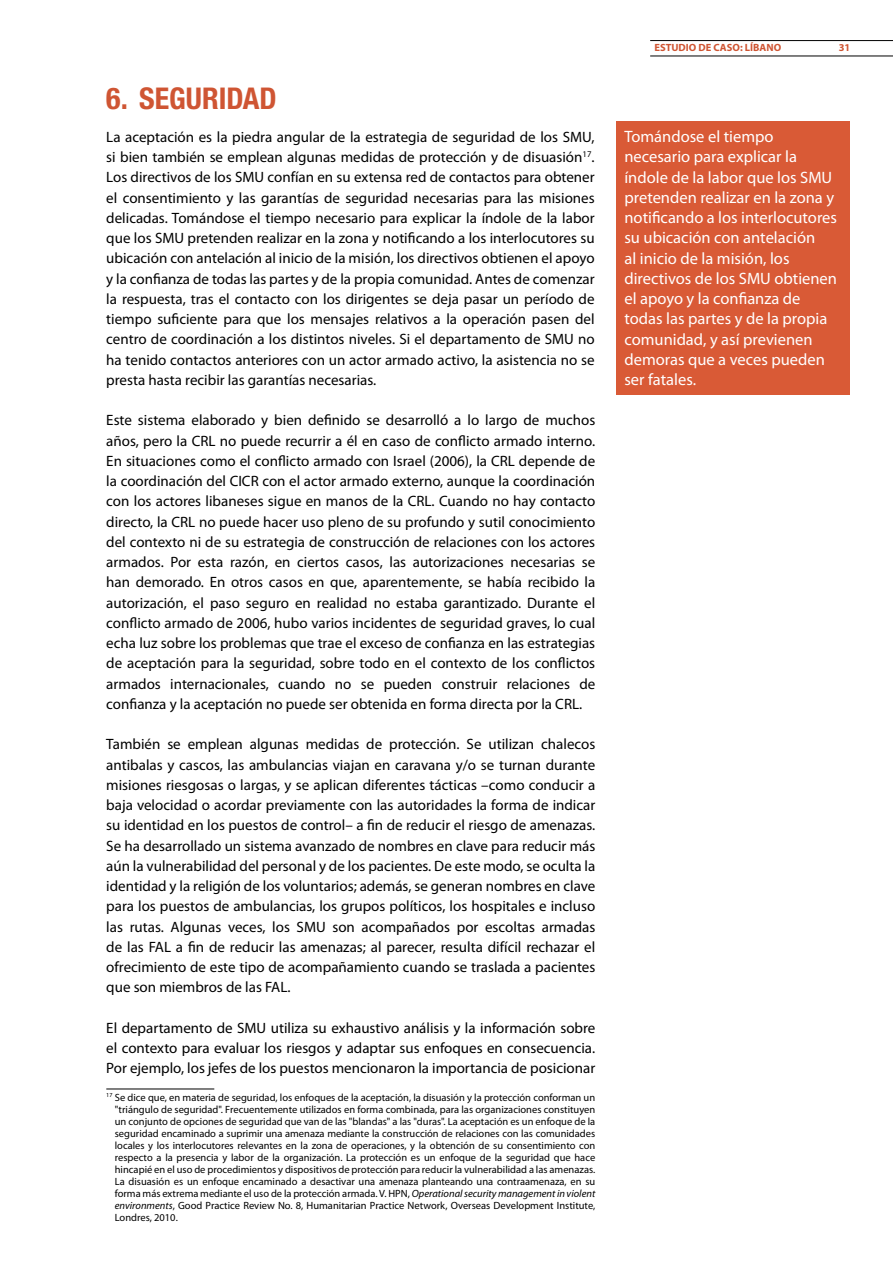
<style>
.page{position:relative;width:893px;height:1263px;background:#fff}
.page>*{position:absolute;margin:0;border:0;box-sizing:border-box;transform-origin:0 0}
.t1{font:700 condensed 30px "Helvetica Neue";color:#cf5533}
.t2{font:16.5px/20.2px "Myriad Pro";color:#fff}
.t3{font:15px/20.2px "Myriad Pro";color:#000;text-align:justify}
.t4{font:10.5px/12px "Myriad Pro";color:#000;text-align:justify}
.t5{font:700 10.5px "Myriad Pro";color:#cf5533}
.s1{font-style:italic}
</style>
<div class="page">
<hr style="left:650px;top:40px;width:243px;height:1px;background:#000">
<hr style="left:650px;top:56px;width:243px;height:1px;background:#000">
<div style="left:616px;top:121px;width:234px;height:274px;background:#d95a36"></div>
<hr style="left:106px;top:1089px;width:108px;height:1px;background:#000">
<h1 class="t1" style="left:106px;top:80px;width:172px">6. SEGURIDAD</h1>
<p class="t3" style="left:106px;top:126px;width:490px">La aceptación es la piedra angular de la estrategia de seguridad de los SMU, si bien también se emplean algunas medidas de protección y de disuasión<sup>17</sup>.<br>Los directivos de los SMU confían en su extensa red de contactos para obtener el consentimiento y las garantías de seguridad necesarias para las misiones delicadas. Tomándose el tiempo necesario para explicar la índole de la labor que los SMU pretenden realizar en la zona y notificando a los interlocutores su ubicación con antelación al inicio de la misión, los directivos obtienen el apoyo y la confianza de todas las partes y de la propia comunidad. Antes de comenzar la respuesta, tras el contacto con los dirigentes se deja pasar un período de tiempo suficiente para que los mensajes relativos a la operación pasen del centro de coordinación a los distintos niveles. Si el departamento de SMU no ha tenido contactos anteriores con un actor armado activo, la asistencia no se presta hasta recibir las garantías necesarias.</p>
<p class="t3" style="left:106px;top:410px;width:491px">Este sistema elaborado y bien definido se desarrolló a lo largo de muchos años, pero la CRL no puede recurrir a él en caso de conflicto armado interno.<br>En situaciones como el conflicto armado con Israel (2006), la CRL depende de la coordinación del CICR con el actor armado externo, aunque la coordinación con los actores libaneses sigue en manos de la CRL. Cuando no hay contacto directo, la CRL no puede hacer uso pleno de su profundo y sutil conocimiento del contexto ni de su estrategia de construcción de relaciones con los actores armados. Por esta razón, en ciertos casos, las autorizaciones necesarias se han demorado. En otros casos en que, aparentemente, se había recibido la autorización, el paso seguro en realidad no estaba garantizado. Durante el conflicto armado de 2006, hubo varios incidentes de seguridad graves, lo cual echa luz sobre los problemas que trae el exceso de confianza en las estrategias de aceptación para la seguridad, sobre todo en el contexto de los conflictos armados internacionales, cuando no se pueden construir relaciones de confianza y la aceptación no puede ser obtenida en forma directa por la CRL.</p>
<p class="t3" style="left:106px;top:734px;width:491px">También se emplean algunas medidas de protección. Se utilizan chalecos antibalas y cascos, las ambulancias viajan en caravana y/o se turnan durante misiones riesgosas o largas, y se aplican diferentes tácticas –como conducir a baja velocidad o acordar previamente con las autoridades la forma de indicar su identidad en los puestos de control– a fin de reducir el riesgo de amenazas.<br>Se ha desarrollado un sistema avanzado de nombres en clave para reducir más aún la vulnerabilidad del personal y de los pacientes. De este modo, se oculta la identidad y la religión de los voluntarios; además, se generan nombres en clave para los puestos de ambulancias, los grupos políticos, los hospitales e incluso las rutas. Algunas veces, los SMU son acompañados por escoltas armadas de las FAL a fin de reducir las amenazas; al parecer, resulta difícil rechazar el ofrecimiento de este tipo de acompañamiento cuando se traslada a pacientes que son miembros de las FAL.</p>
<p class="t3" style="left:106px;top:1017px;width:491px">El departamento de SMU utiliza su exhaustivo análisis y la información sobre el contexto para evaluar los riesgos y adaptar sus enfoques en consecuencia.<br>Por ejemplo, los jefes de los puestos mencionaron la importancia de posicionar</p>
<p class="t4" style="left:115px;top:1091px;width:482px;text-indent:-9px"><sup>17</sup> Se dice que, en materia de seguridad, los enfoques de la aceptación, la disuasión y la protección conforman un "triángulo de seguridad". Frecuentemente utilizados en forma combinada, para las organizaciones constituyen un conjunto de opciones de seguridad que van de las "blandas" a las "duras". La aceptación es un enfoque de la seguridad encaminado a suprimir una amenaza mediante la construcción de relaciones con las comunidades locales y los interlocutores relevantes en la zona de operaciones, y la obtención de su consentimiento con respecto a la presencia y labor de la organización. La protección es un enfoque de la seguridad que hace hincapié en el uso de procedimientos y dispositivos de protección para reducir la vulnerabilidad a las amenazas.<br>La disuasión es un enfoque encaminado a desactivar una amenaza planteando una contraamenaza, en su forma más extrema mediante el uso de la protección armada. V. HPN, <span class="s1">Operational security management in violent environments</span>, Good Practice Review No. 8, Humanitarian Practice Network, Overseas Development Institute, Londres, 2010.</p>
<p class="t5" style="left:654px;top:41px;width:128px">ESTUDIO DE CASO: LÍBANO</p>
<p class="t5" style="left:839px;top:41px;width:13px">31</p>
<p class="t2" style="left:624px;top:126px;width:214px">Tomándose el tiempo necesario para explicar la índole de la labor que los SMU pretenden realizar en la zona y notificando a los interlocutores su ubicación con antelación<br>al inicio de la misión, los directivos de los SMU obtienen el apoyo y la confianza de todas las partes y de la propia comunidad, y así previenen demoras que a veces pueden ser fatales.</p>
</div>
